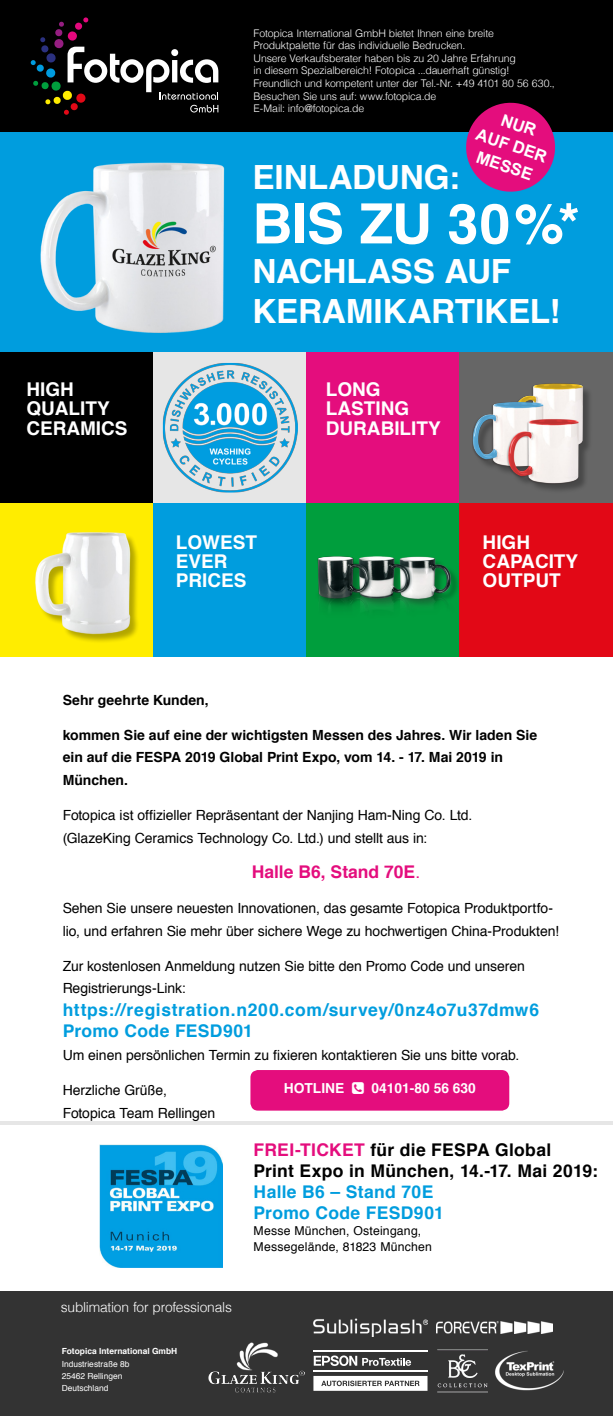
<style>
.page{position:relative;width:613px;height:1416px;background:#fff}
.page>*{position:absolute;margin:0;border:0;box-sizing:border-box;transform-origin:0 0}
.t1{font:700 55.56px "Helvetica";letter-spacing:-.01em;color:#fff}
.t2{font:700 33.34px "Helvetica";letter-spacing:-.005em;color:#fff}
.t3{font:700 18.99px/19.4px "Helvetica";color:#fff}
.t4{font:700 17.5px "Helvetica";letter-spacing:.025em;color:#009dde}
.t5{font:700 17.5px/21px "Helvetica";letter-spacing:.015em;color:#000}
.t6{font:700 17.5px "Helvetica";color:#e40d7d}
.t7{font:700 16.62px "Arial";color:#fff}
.t8{font:14px/22.8px "Helvetica";letter-spacing:-.005em;color:#000}
.t9{font:700 14px/22.8px "Helvetica";color:#000}
.t10{font:300 13.83px "Helvetica";letter-spacing:-.015em;color:#fff}
.t11{font:700 13.83px "Helvetica";color:#fff}
.t12{font:12.25px/15.8px "Helvetica";letter-spacing:.015em;color:#000}
.t13{font:300 10.5px "Helvetica";letter-spacing:-.015em;color:#fff}
.t14{font:8.4px "Helvetica";color:#fff}
.t15{font:700 8.4px "Helvetica";color:#fff}
.s1{font-weight:400}
.s2{color:#e40d7d}
</style>
<div class="page">
<div style="left:0;top:351px;width:153px;height:153px;background:#000"></div>
<div style="left:0;top:504px;width:153px;height:153px;background:#ffed00"></div>
<img style="left:35px;top:532px;width:103px;height:110px">
<div style="left:153px;top:351px;width:153px;height:153px;background:#e6e6e6"></div>
<img style="left:162px;top:362px;width:135px;height:130px">
<div style="left:153px;top:504px;width:153px;height:153px;background:#009dde"></div>
<div style="left:306px;top:351px;width:153px;height:153px;background:#e40d7d"></div>
<div style="left:459px;top:351px;width:153px;height:153px;background:#666"></div>
<div style="left:473px;top:385px;width:119px;height:109px;background:#000;opacity:.3"></div>
<img style="left:472px;top:383px;width:112px;height:105px">
<div style="left:306px;top:504px;width:153px;height:153px;background:#009e3d"></div>
<div style="left:318px;top:557px;width:141px;height:66px;background:#000;opacity:.3"></div>
<img style="left:317px;top:556px;width:135px;height:67px">
<div style="left:459px;top:504px;width:153px;height:153px;background:#e20816"></div>
<hr style="left:0;top:1121px;width:612px;height:4px;background:#e6e6e6">
<img style="left:100px;top:1144px;width:122px;height:123px">
<div style="left:0;top:131px;width:612px;height:221px;background:#009dde"></div>
<div style="left:0;top:1321px;width:612px;height:95px;background:#333"></div>
<div style="left:0;top:1291px;width:612px;height:31px;background:#333"></div>
<hr style="left:313px;top:1350px;width:114px;height:1px;background:#fff">
<hr style="left:313px;top:1370px;width:114px;height:1px;background:#fff">
<svg style="left:314px;top:1355px;width:97px;height:11px"></svg>
<svg style="left:313px;top:1376px;width:114px;height:15px;background:#ddd"></svg>
<img style="left:437px;top:1321px;width:115px;height:12px">
<img style="left:313px;top:1318px;width:114px;height:18px">
<img style="left:437px;top:1349px;width:51px;height:44px">
<img style="left:495px;top:1351px;width:68px;height:40px">
<img style="left:209px;top:1343px;width:95px;height:49px">
<div style="left:0;top:0;width:612px;height:131px;background:#000"></div>
<svg style="left:30px;top:17px;width:188px;height:98px"></svg>
<img style="left:40px;top:162px;width:185px;height:171px">
<div style="left:250px;top:1070px;width:259px;height:40px;background:#e40d7d;border-radius:8px"></div>
<svg style="left:463px;top:102px;width:94px;height:90px"></svg>
<p class="t3" style="left:26px;top:380px;width:85px">HIGH<br>QUALITY</p>
<p class="t3" style="left:26px;top:419px;width:103px">CERAMICS</p>
<p class="t13" style="left:253px;top:24px;width:242px">Fotopica International GmbH bietet Ihnen eine breite</p>
<p class="t13" style="left:253px;top:36px;width:213px">Produktpalette für das individuelle Bedrucken.</p>
<p class="t13" style="left:253px;top:49px;width:263px">Unsere Verkaufsberater haben bis zu 20 Jahre Erfahrung</p>
<p class="t13" style="left:253px;top:62px;width:257px">in diesem Spezialbereich! Fotopica ...dauerhaft günstig!</p>
<p class="t13" style="left:253px;top:74px;width:302px">Freundlich und kompetent unter der Tel.-Nr. +49 4101 80 56 630.,</p>
<p class="t13" style="left:253px;top:87px;width:184px">Besuchen Sie uns auf: www.fotopica.de</p>
<p class="t13" style="left:253px;top:99px;width:112px">E-Mail: info@fotopica.de</p>
<p class="t7" style="left:480px;top:123px;width:75px;rotate:19deg">AUF DER</p>
<p class="t7" style="left:480px;top:146px;width:60px;rotate:19deg">MESSE</p>
<p class="t2" style="left:252px;top:150px;width:209px">EINLADUNG:</p>
<p class="t1" style="left:252px;top:179px;width:329px">BIS ZU 30%*</p>
<p class="t2" style="left:252px;top:245px;width:260px">NACHLASS AUF</p>
<p class="t2" style="left:252px;top:285px;width:309px">KERAMIKARTIKEL!</p>
<p class="t3" style="left:176px;top:532px;width:83px">LOWEST</p>
<p class="t3" style="left:176px;top:552px;width:53px">EVER</p>
<p class="t3" style="left:176px;top:571px;width:72px">PRICES</p>
<p class="t3" style="left:326px;top:380px;width:56px">LONG</p>
<p class="t3" style="left:326px;top:399px;width:85px">LASTING</p>
<p class="t3" style="left:326px;top:419px;width:116px">DURABILITY</p>
<p class="t3" style="left:482px;top:532px;width:49px">HIGH</p>
<p class="t3" style="left:482px;top:552px;width:97px">CAPACITY</p>
<p class="t3" style="left:482px;top:571px;width:79px">OUTPUT</p>
<p class="t9" style="left:63px;top:688px;width:147px">Sehr geehrte Kunden,</p>
<p class="t9" style="left:63px;top:723px;width:476px">kommen Sie auf eine der wichtigsten Messen des Jahres. Wir laden Sie ein auf die FESPA 2019 Global Print Expo, vom 14. - 17. Mai 2019 in<br>München.</p>
<p class="t8" style="left:63px;top:804px;width:411px">Fotopica ist offizieller Repräsentant der Nanjing Ham-Ning Co. Ltd.</p>
<p class="t8" style="left:63px;top:827px;width:366px">(GlazeKing Ceramics Technology Co. Ltd.) und stellt aus in:</p>
<p class="t6" style="left:252px;top:857px;width:170px">Halle B6, Stand 70E<span class="s1">.</span></p>
<p class="t8" style="left:63px;top:897px;width:497px">Sehen Sie unsere neuesten Innovationen, das gesamte Fotopica Produktportfo&shy;lio, und erfahren Sie mehr über sichere Wege zu hochwertigen China-Produkten!</p>
<p class="t8" style="left:63px;top:955px;width:463px">Zur kostenlosen Anmeldung nutzen Sie bitte den Promo Code und unseren</p>
<p class="t8" style="left:63px;top:977px;width:124px">Registrierungs-Link:</p>
<p class="t4" style="left:63px;top:996px;width:478px">https://registration.n200.com/survey/0nz4o7u37dmw6</p>
<p class="t4" style="left:63px;top:1017px;width:192px">Promo Code FESD901</p>
<p class="t8" style="left:63px;top:1044px;width:458px">Um einen persönlichen Termin zu fixieren kontaktieren Sie uns bitte vorab.</p>
<p class="t8" style="left:63px;top:1079px;width:106px">Herzliche Grüße,</p>
<p class="t8" style="left:63px;top:1102px;width:154px">Fotopica Team Rellingen</p>
<p class="t11" style="left:284px;top:1077px;width:62px">HOTLINE</p>
<p class="t11" style="left:371px;top:1077px;width:106px">04101-80 56 630</p>
<p class="t10" style="left:61px;top:1295px;width:172px">sublimation for professionals</p>
<p class="t15" style="left:62px;top:1344px;width:117px">Fotopica International GmbH</p>
<p class="t14" style="left:62px;top:1357px;width:69px">Industriestraße 8b</p>
<p class="t14" style="left:62px;top:1369px;width:62px">25462 Rellingen</p>
<p class="t14" style="left:62px;top:1381px;width:48px">Deutschland</p>
<p class="t5" style="left:253px;top:1139px;width:346px"><span class="s2">FREI-TICKET</span> für die FESPA Global<br>Print Expo in München, 14.-17. Mai 2019:</p>
<p class="t4" style="left:253px;top:1178px;width:181px">Halle B6 – Stand 70E</p>
<p class="t4" style="left:253px;top:1199px;width:192px">Promo Code FESD901</p>
<p class="t12" style="left:253px;top:1223px;width:180px">Messe München, Osteingang,<br>Messegelände, 81823 München</p>
</div>
